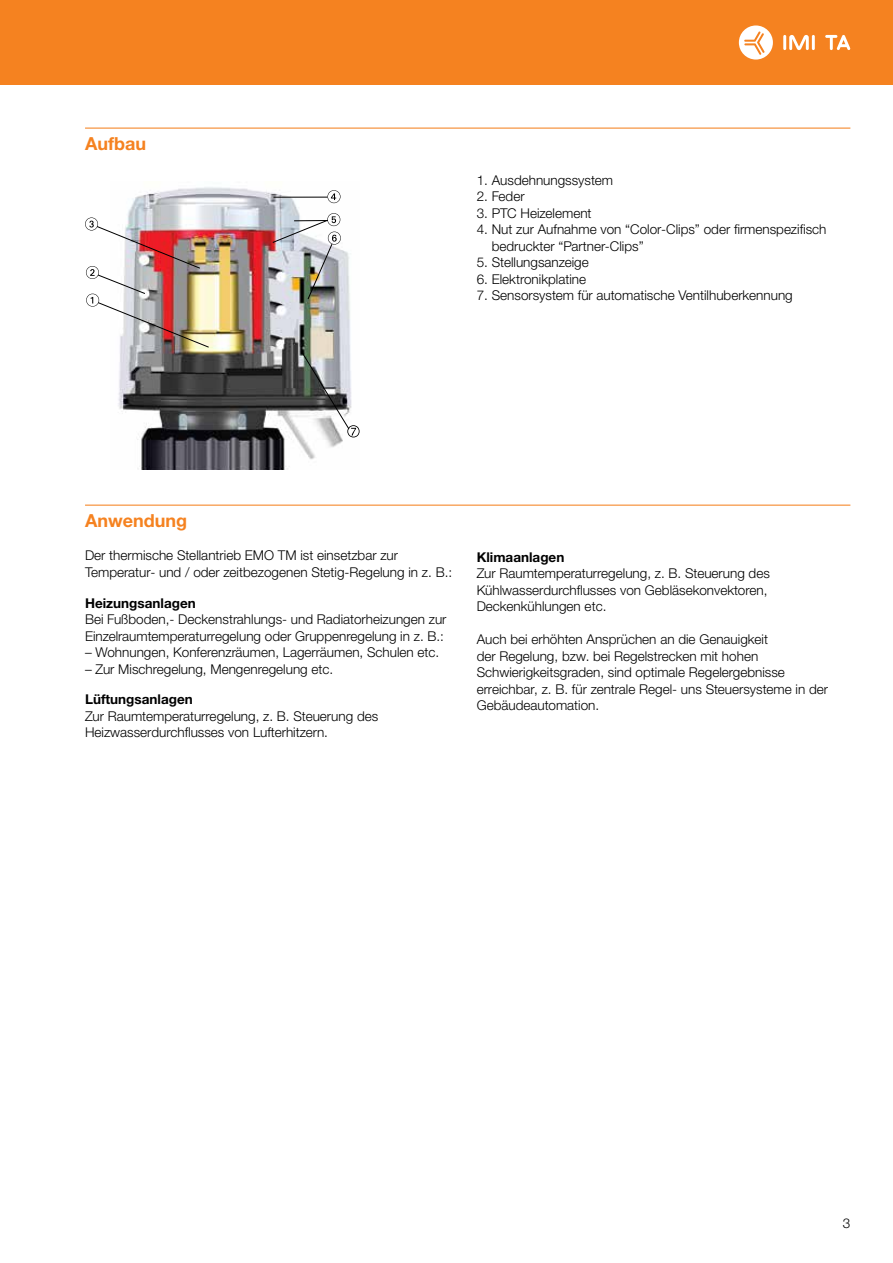
<style>
.page{position:relative;width:893px;height:1263px;background:#fff}
.page>*{position:absolute;margin:0;border:0;box-sizing:border-box;transform-origin:0 0}
.t1{font:700 18px "Helvetica Neue LTW1 G";color:#f58220}
.t2{font:300 13.5px/16.5px "Helvetica Neue LTW1 G";color:#000}
.t3{font:700 13.5px "Helvetica Neue LTW1 G";color:#000}
</style>
<div class="page">
<div style="left:0;top:0;width:893px;height:85px;background:#f58220"></div>
<hr style="left:783px;top:35px;width:3px;height:15px;background:#fff">
<hr style="left:812px;top:35px;width:3px;height:15px;background:#fff">
<svg style="left:789px;top:35px;width:20px;height:15px"></svg>
<svg style="left:825px;top:35px;width:25px;height:15px"></svg>
<svg style="left:739px;top:25px;width:34px;height:35px"></svg>
<hr style="left:85px;top:128px;width:765px;height:1px;background:#f58220">
<hr style="left:85px;top:505px;width:765px;height:1px;background:#f58220">
<img style="left:118px;top:187px;width:238px;height:282px">
<img style="left:85px;top:217px;width:125px;height:131px">
<svg style="left:272px;top:190px;width:88px;height:247px"></svg>
<h1 class="t1" style="left:85px;top:132px;width:63px">Aufbau</h1>
<p class="t2" style="left:477px;top:172px;width:138px">1. Ausdehnungssystem</p>
<p class="t2" style="left:477px;top:188px;width:49px">2. Feder</p>
<p class="t2" style="left:477px;top:205px;width:116px">3. PTC Heizelement</p>
<p class="t2" style="left:492px;top:221px;width:336px;text-indent:-15px">4. Nut zur Aufnahme von “Color-Clips” oder firmenspezifisch bedruckter “Partner-Clips”</p>
<p class="t2" style="left:477px;top:254px;width:114px">5. Stellungsanzeige</p>
<p class="t2" style="left:477px;top:271px;width:111px">6. Elektronikplatine</p>
<p class="t2" style="left:477px;top:287px;width:318px">7. Sensorsystem für automatische Ventilhuberkennung</p>
<h1 class="t1" style="left:85px;top:509px;width:104px">Anwendung</h1>
<p class="t2" style="left:85px;top:547px;width:369px">Der thermische Stellantrieb EMO TM ist einsetzbar zur<br>Temperatur- und / oder zeitbezogenen Stetig-Regelung in z. B.:</p>
<p class="t3" style="left:85px;top:594px;width:112px">Heizungsanlagen</p>
<p class="t2" style="left:85px;top:611px;width:363px">Bei Fußboden,- Deckenstrahlungs- und Radiatorheizungen zur<br>Einzelraumtemperaturregelung oder Gruppenregelung in z. B.:</p>
<p class="t2" style="left:85px;top:644px;width:356px">– Wohnungen, Konferenzräumen, Lagerräumen, Schulen etc.</p>
<p class="t2" style="left:85px;top:661px;width:250px">– Zur Mischregelung, Mengenregelung etc.</p>
<p class="t3" style="left:85px;top:691px;width:109px">Lüftungsanlagen</p>
<p class="t2" style="left:85px;top:708px;width:295px">Zur Raumtemperaturregelung, z. B. Steuerung des<br>Heizwasserdurchflusses von Lufterhitzern.</p>
<p class="t3" style="left:477px;top:549px;width:89px">Klimaanlagen</p>
<p class="t2" style="left:477px;top:565px;width:295px">Zur Raumtemperaturregelung, z. B. Steuerung des<br>Kühlwasserdurchflusses von Gebläsekonvektoren,<br>Deckenkühlungen etc.</p>
<p class="t2" style="left:477px;top:631px;width:353px">Auch bei erhöhten Ansprüchen an die Genauigkeit<br>der Regelung, bzw. bei Regelstrecken mit hohen Schwierigkeitsgraden, sind optimale Regelergebnisse erreichbar, z. B. für zentrale Regel- uns Steuersysteme in der Gebäudeautomation.</p>
<p class="t2" style="left:843px;top:1215px;width:9px">3</p>
</div>
